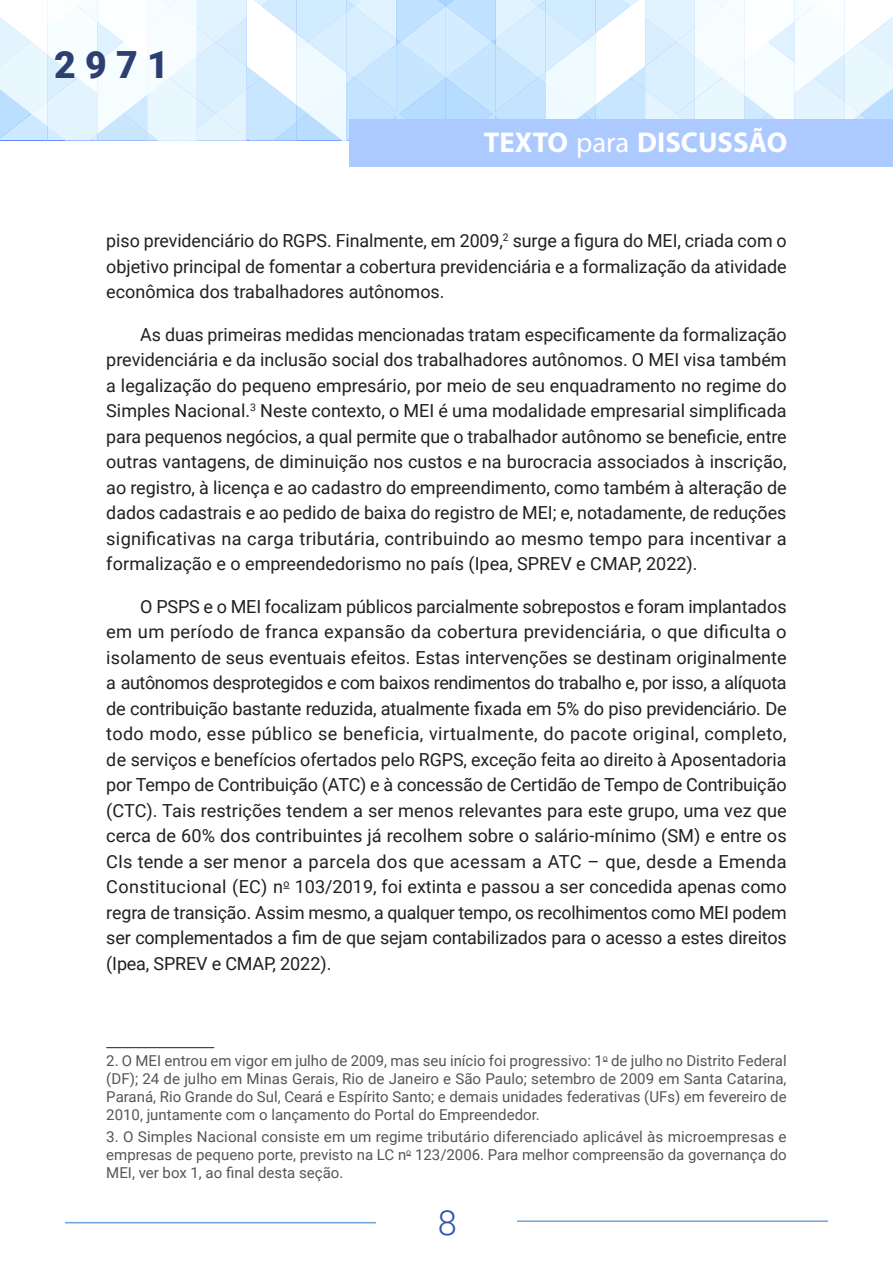
<style>
.page{position:relative;width:893px;height:1263px;background:#fff}
.page>*{position:absolute;margin:0;border:0;box-sizing:border-box;transform-origin:0 0}
.t1{font:900 37.5px "Roboto";color:#2c3f70}
.t2{font:300 34.5px "Roboto";color:#2c55ae}
.t3{font:700 28.65px "Myriad Pro";color:#fff}
.texto_corrido{font:18px/25.5px "Roboto";color:#231f20;text-align:justify}
.nota_rodape{font:15px/18px "Roboto";color:#545557;text-align:justify}
.s1{font-weight:400}
</style>
<div class="page">
<svg style="left:0;top:0;width:893px;height:140px"></svg>
<div style="left:349px;top:119px;width:544px;height:48px;background:#accaff"></div>
<hr style="left:517px;top:1220px;width:311px;height:2px;background:#6fa5d9">
<hr style="left:65px;top:1222px;width:311px;height:1px;background:#6fa5d9">
<hr style="left:106px;top:1047px;width:108px;height:1px;background:#231f20">
<h1 class="t1" style="left:54px;top:38px;width:116px">2971</h1>
<h3 class="t3" style="left:484px;top:124px;width:305px">TEXTO <span class="s1">para</span> DISCUSSÃO</h3>
<p class="texto_corrido" style="left:106px;top:228px;width:682px">piso previdenciário do RGPS. Finalmente, em 2009,<sup>2</sup> surge a figura do MEI, criada com o objetivo principal de fomentar a cobertura previdenciária e a formalização da atividade econômica dos trabalhadores autônomos.</p>
<p class="texto_corrido" style="left:106px;top:321px;width:682px;text-indent:34px">As duas primeiras medidas mencionadas tratam especificamente da formalização previdenciária e da inclusão social dos trabalhadores autônomos. O MEI visa também a legalização do pequeno empresário, por meio de seu enquadramento no regime do Simples Nacional.<sup>3</sup> Neste contexto, o MEI é uma modalidade empresarial simplificada para pequenos negócios, a qual permite que o trabalhador autônomo se beneficie, entre outras vantagens, de diminuição nos custos e na burocracia associados à inscrição, ao registro, à licença e ao cadastro do empreendimento, como também à alteração de dados cadastrais e ao pedido de baixa do registro de MEI; e, notadamente, de reduções significativas na carga tributária, contribuindo ao mesmo tempo para incentivar a formalização e o empreendedorismo no país (Ipea, SPREV e CMAP, 2022).</p>
<p class="texto_corrido" style="left:106px;top:593px;width:682px;text-indent:34px">O PSPS e o MEI focalizam públicos parcialmente sobrepostos e foram implantados em um período de franca expansão da cobertura previdenciária, o que dificulta o isolamento de seus eventuais efeitos. Estas intervenções se destinam originalmente a autônomos desprotegidos e com baixos rendimentos do trabalho e, por isso, a alíquota de contribuição bastante reduzida, atualmente fixada em 5% do piso previdenciário. De todo modo, esse público se beneficia, virtualmente, do pacote original, completo, de serviços e benefícios ofertados pelo RGPS, exceção feita ao direito à Aposentadoria por Tempo de Contribuição (ATC) e à concessão de Certidão de Tempo de Contribuição (CTC). Tais restrições tendem a ser menos relevantes para este grupo, uma vez que cerca de 60% dos contribuintes já recolhem sobre o salário-mínimo (SM) e entre os CIs tende a ser menor a parcela dos que acessam a ATC – que, desde a Emenda Constitucional (EC) n<sup>o</sup> 103/2019, foi extinta e passou a ser concedida apenas como regra de transição. Assim mesmo, a qualquer tempo, os recolhimentos como MEI podem ser complementados a fim de que sejam contabilizados para o acesso a estes direitos (Ipea, SPREV e CMAP, 2022).</p>
<p class="nota_rodape" style="left:106px;top:1051px;width:682px">2. O MEI entrou em vigor em julho de 2009, mas seu início foi progressivo: 1<sup>o</sup> de julho no Distrito Federal (DF); 24 de julho em Minas Gerais, Rio de Janeiro e São Paulo; setembro de 2009 em Santa Catarina, Paraná, Rio Grande do Sul, Ceará e Espírito Santo; e demais unidades federativas (UFs) em fevereiro de 2010, juntamente com o lançamento do Portal do Empreendedor.</p>
<p class="nota_rodape" style="left:106px;top:1127px;width:682px">3. O Simples Nacional consiste em um regime tributário diferenciado aplicável às microempresas e empresas de pequeno porte, previsto na LC n<sup>o</sup> 123/2006. Para melhor compreensão da governança do MEI, ver box 1, ao final desta seção.</p>
<h2 class="t2" style="left:438px;top:1198px;width:21px">8</h2>
</div>
